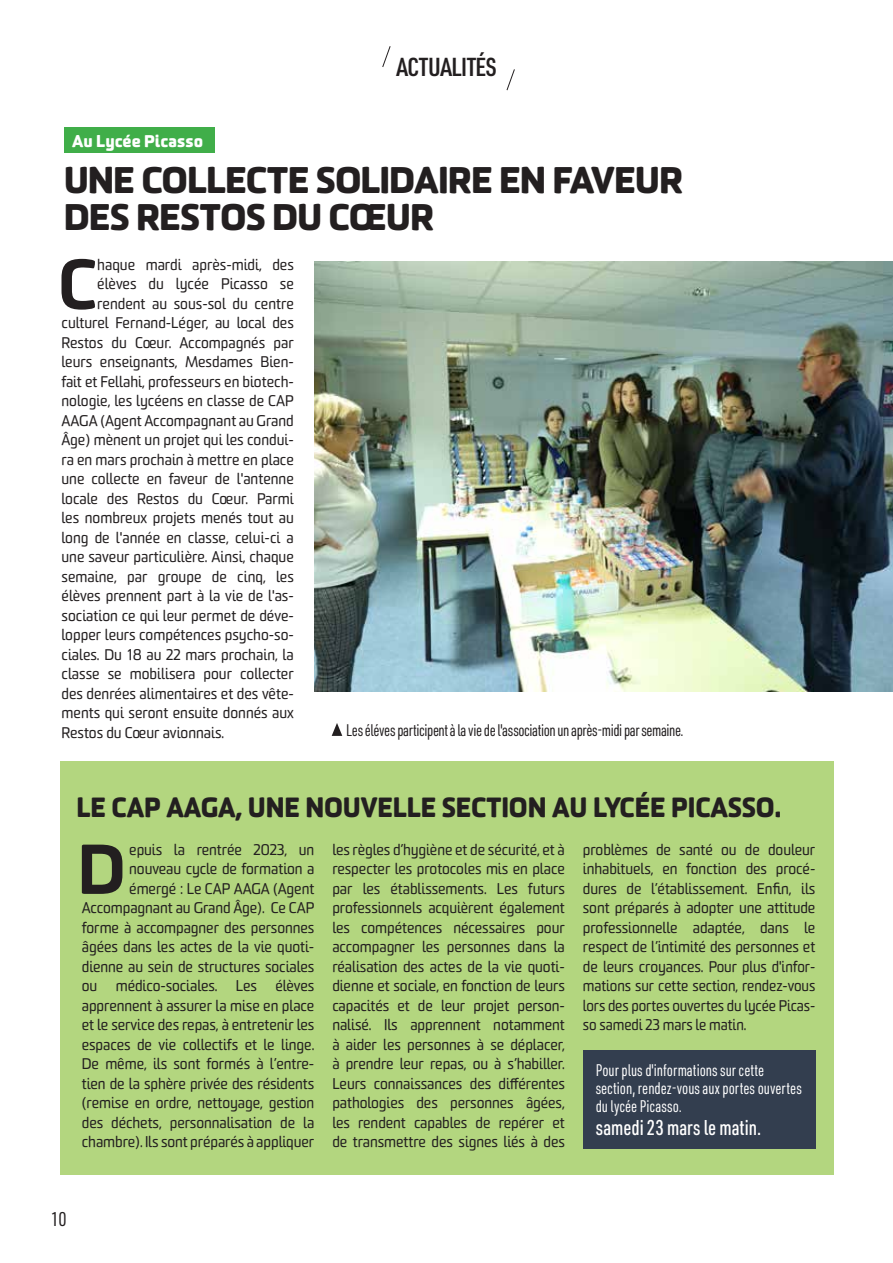
<style>
.page{position:relative;width:893px;height:1263px;background:#fff}
.page>*{position:absolute;margin:0;border:0;box-sizing:border-box;transform-origin:0 0}
.t1{font:900 68.4px "Sommet Rounded";color:#231f20}
.t2{font:800 36px/37.5px "Sommet Rounded";letter-spacing:-.03em;color:#231f20}
.t3{font:800 27px "Sommet Rounded";letter-spacing:-.005em;color:#231f20;scale:.95 1}
.t4{font:600 25.5px "URWDIN Cond";letter-spacing:-.015em;color:#231f20}
.t5{font:500 21px "URWDIN Cond";color:#fff;scale:.96 1}
.t6{font:19.5px "URWDIN Cond";color:#231f20}
.t7{font:16.5px/18px "URWDIN Cond";color:#fff;scale:.96 1}
.t8{font:16.5px "URWDIN Cond";letter-spacing:-.025em;color:#231f20;scale:.96 1}
.t9{font:800 16.5px "Sommet Rounded";color:#fff}
.t10{font:15px/19.5px "Sommet Rounded";letter-spacing:-.005em;color:#231f20;text-align:justify}
</style>
<div class="page">
<div style="left:60px;top:762px;width:773px;height:413px;background:#b3d67f"></div>
<div style="left:64px;top:128px;width:151px;height:25px;background:#40ae49"></div>
<img style="left:314px;top:262px;width:579px;height:430px">
<svg style="left:382px;top:46px;width:9px;height:21px"></svg>
<svg style="left:506px;top:69px;width:9px;height:22px"></svg>
<svg style="left:332px;top:723px;width:10px;height:13px"></svg>
<div style="left:583px;top:1050px;width:232px;height:98px;background:#333e4f"></div>
<h3 class="t4" style="left:396px;top:50px;width:102px">ACTUALITÉS</h3>
<p class="t9" style="left:72px;top:130px;width:132px">Au Lycée Picasso</p>
<h2 class="t2" style="left:64px;top:160px;width:621px">UNE COLLECTE SOLIDAIRE EN FAVEUR<br>DES RESTOS DU CŒUR</h2>
<h1 class="t1" style="left:58px;top:239px;width:41px">C</h1>
<p class="t10" style="left:97px;top:255px;width:198px">haque mardi après-midi, des</p>
<p class="t10" style="left:97px;top:274px;width:198px">élèves du lycée Picasso se</p>
<p class="t10" style="left:97px;top:294px;width:198px">rendent au sous-sol du centre</p>
<p class="t10" style="left:62px;top:313px;width:234px">culturel Fernand-Léger, au local des</p>
<p class="t10" style="left:62px;top:333px;width:234px">Restos du Coeur. Accompagnés par</p>
<p class="t10" style="left:62px;top:352px;width:234px">leurs enseignants, Mesdames Bien-</p>
<p class="t10" style="left:62px;top:372px;width:234px">fait et Fellahi, professeurs en biotech-</p>
<p class="t10" style="left:62px;top:391px;width:234px">nologie, les lycéens en classe de CAP</p>
<p class="t10" style="left:62px;top:411px;width:234px">AAGA (Agent Accompagnant au Grand</p>
<p class="t10" style="left:62px;top:430px;width:234px">Âge) mènent un projet qui les condui-</p>
<p class="t10" style="left:62px;top:450px;width:234px">ra en mars prochain à mettre en place</p>
<p class="t10" style="left:62px;top:469px;width:234px">une collecte en faveur de l'antenne</p>
<p class="t10" style="left:62px;top:489px;width:234px">locale des Restos du Coeur. Parmi</p>
<p class="t10" style="left:62px;top:508px;width:234px">les nombreux projets menés tout au</p>
<p class="t10" style="left:62px;top:528px;width:234px">long de l'année en classe, celui-ci a</p>
<p class="t10" style="left:62px;top:547px;width:234px">une saveur particulière. Ainsi, chaque</p>
<p class="t10" style="left:62px;top:567px;width:234px">semaine, par groupe de cinq, les</p>
<p class="t10" style="left:62px;top:586px;width:234px">élèves prennent part à la vie de l'as-</p>
<p class="t10" style="left:62px;top:606px;width:234px">sociation ce qui leur permet de déve-</p>
<p class="t10" style="left:62px;top:625px;width:234px">lopper leurs compétences psycho-so-</p>
<p class="t10" style="left:62px;top:645px;width:234px">ciales. Du 18 au 22 mars prochain, la</p>
<p class="t10" style="left:62px;top:664px;width:234px">classe se mobilisera pour collecter</p>
<p class="t10" style="left:62px;top:684px;width:234px">des denrées alimentaires et des vête-</p>
<p class="t10" style="left:62px;top:703px;width:234px">ments qui seront ensuite donnés aux</p>
<p class="t10" style="left:62px;top:723px;width:164px">Restos du Coeur avionnais.</p>
<p class="t8" style="left:346px;top:719px;width:353px">Les éléves participent à la vie de l'association un après-midi par semaine.</p>
<h3 class="t3" style="left:77px;top:789px;width:743px">LE CAP AAGA, UNE NOUVELLE SECTION AU LYCÉE PICASSO.</h3>
<p class="t10" style="left:82px;top:840px;width:234px;text-align:right">epuis la rentrée 2023, un nouveau cycle de formation a émergé : Le CAP AAGA (Agent Accompagnant au Grand Âge). Ce CAP forme à accompagner des personnes âgées dans les actes de la vie quoti&shy;dienne au sein de structures sociales ou médico-sociales. Les élèves apprennent à assurer la mise en place et le service des repas, à entretenir les espaces de vie collectifs et le linge.<br>De même, ils sont formés à l’entre&shy;tien de la sphère privée des résidents (remise en ordre, nettoyage, gestion des déchets, personnalisation de la chambre). Ils sont préparés à appliquer</p>
<p class="t10" style="left:332px;top:840px;width:234px">les règles d’hygiène et de sécurité, et à respecter les protocoles mis en place par les établissements. Les futurs professionnels acquièrent également les compétences nécessaires pour accompagner les personnes dans la réalisation des actes de la vie quoti&shy;dienne et sociale, en fonction de leurs capacités et de leur projet person&shy;nalisé. Ils apprennent notamment à aider les personnes à se déplacer, à prendre leur repas, ou à s’habiller.<br>Leurs connaissances des différentes pathologies des personnes âgées, les rendent capables de repérer et de transmettre des signes liés à des</p>
<p class="t10" style="left:583px;top:840px;width:234px">problèmes de santé ou de douleur inhabituels, en fonction des procé&shy;dures de l’établissement. Enfin, ils sont préparés à adopter une attitude professionnelle adaptée, dans le respect de l’intimité des personnes et de leurs croyances. Pour plus d'infor&shy;mations sur cette section, rendez-vous lors des portes ouvertes du lycée Picas&shy;so samedi 23 mars le matin.</p>
<h1 class="t1" style="left:78px;top:824px;width:50px">D</h1>
<p class="t7" style="left:596px;top:1061px;width:216px">Pour plus d'informations sur cette section, rendez-vous aux portes ouvertes du lycée Picasso.</p>
<h3 class="t5" style="left:596px;top:1113px;width:174px">samedi 23 mars le matin.</h3>
<h3 class="t6" style="left:51px;top:1206px;width:17px">10</h3>
</div>
